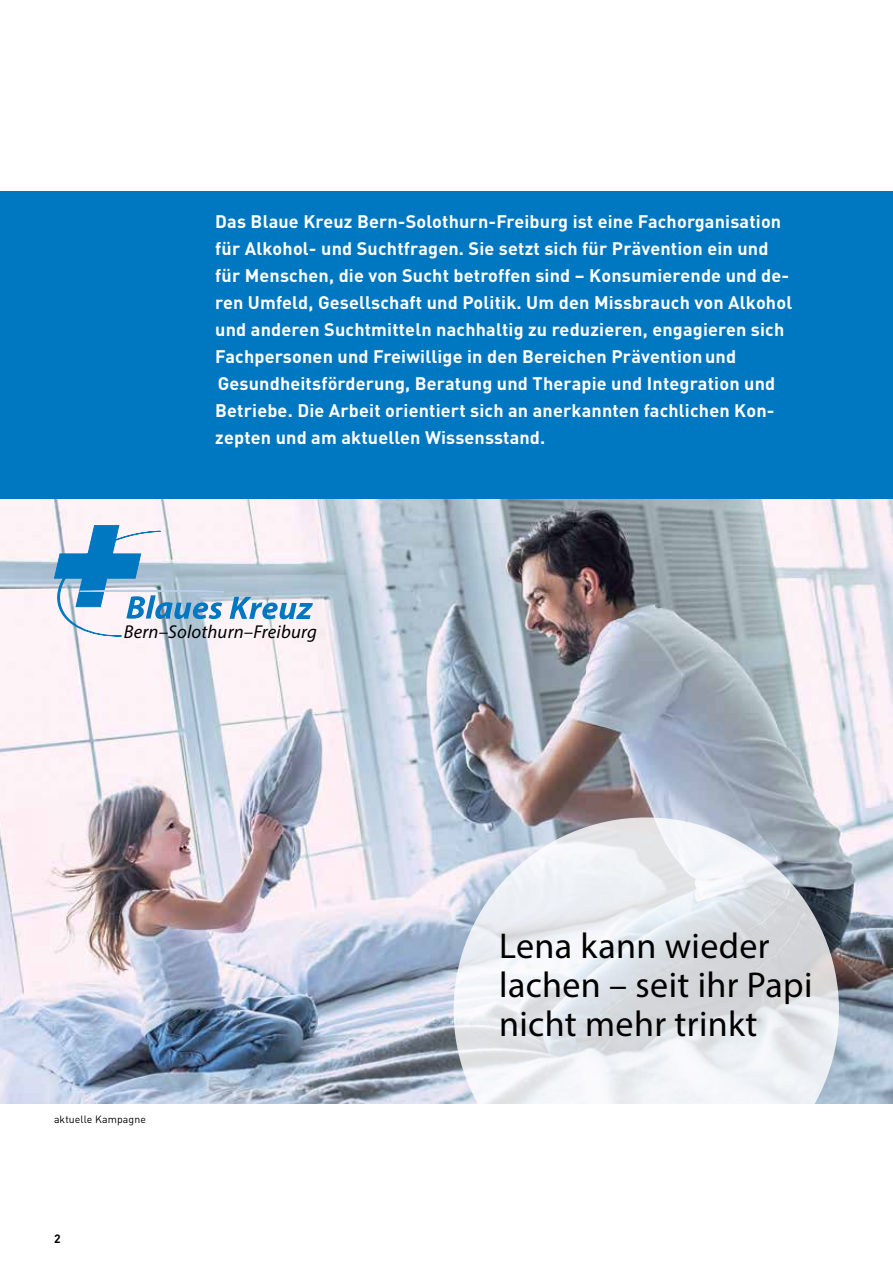
<style>
.page{position:relative;width:893px;height:1263px;background:#fff}
.page>*{position:absolute;margin:0;border:0;box-sizing:border-box;transform-origin:0 0}
.t1{font:36px/39px "Myriad Pro";letter-spacing:.01em;color:#000}
.t2{font:italic 18.6px "Myriad Pro";letter-spacing:.01em;color:#000}
.t3{font:700 18px/27px "DIN";letter-spacing:.01em;color:#fff}
.t4{font:700 12px "DIN";color:#000}
.t5{font:10.5px "DIN";letter-spacing:.01em;color:#000}
</style>
<div class="page">
<div style="left:0;top:191px;width:892px;height:308px;background:#0077c1"></div>
<img style="left:0;top:499px;width:893px;height:605px">
<svg style="left:54px;top:525px;width:259px;height:111px"></svg>
<svg style="left:454px;top:817px;width:385px;height:386px"></svg>
<p class="t3" style="left:215px;top:207px;width:578px">Das Blaue Kreuz Bern-Solothurn-Freiburg ist eine Fachorganisation für Alkohol- und Suchtfragen. Sie setzt sich für Prävention ein und für Menschen, die von Sucht betroffen sind – Konsumierende und de&shy;ren Umfeld, Gesellschaft und Politik. Um den Missbrauch von Alkohol und anderen Suchtmitteln nachhaltig zu reduzieren, engagieren sich Fachpersonen und Freiwillige in den Bereichen Prävention und Gesundheitsförderung, Beratung und Therapie und Integration und Betriebe. Die Arbeit orientiert sich an anerkannten fachlichen Kon&shy;zepten und am aktuellen Wissensstand.</p>
<p class="t2" style="left:124px;top:621px;width:194px">Bern–Solothurn–Freiburg</p>
<p class="t5" style="left:54px;top:1113px;width:93px">aktuelle Kampagne</p>
<p class="t4" style="left:54px;top:1231px;width:8px">2</p>
<h1 class="t1" style="left:499px;top:925px;width:315px">Lena kann wieder lachen – seit ihr Papi nicht mehr trinkt</h1>
</div>
